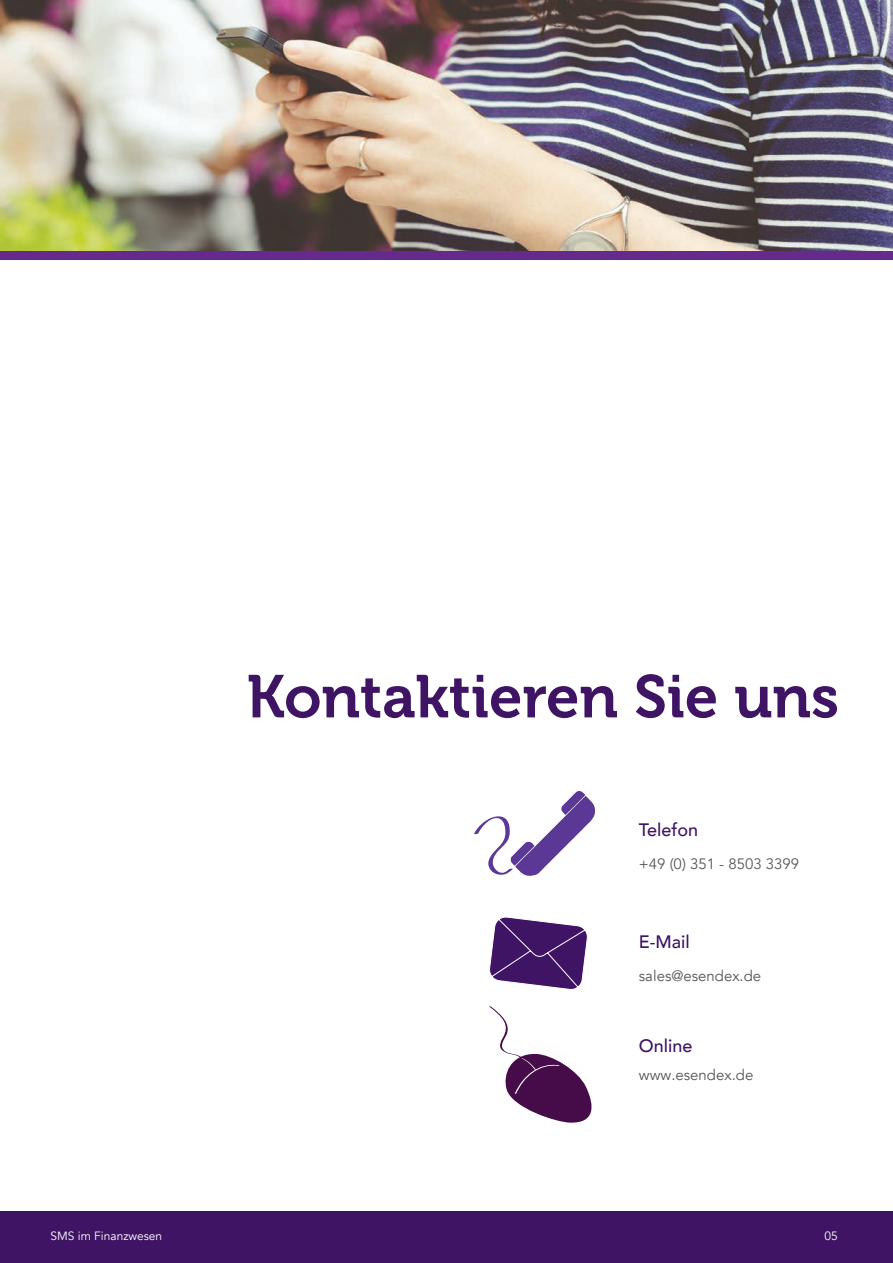
<style>
.page{position:relative;width:893px;height:1263px;background:#fff}
.page>*{position:absolute;margin:0;border:0;box-sizing:border-box;transform-origin:0 0}
.t1{font:60px "Museo 700";color:#3f1464}
.t2{font:500 18px "Avenir";color:#3f1464}
.t3{font:15px "Avenir";color:#57585a}
.t4{font:12px "Avenir";color:#fff}
</style>
<div class="page">
<img style="left:0;top:0;width:893px;height:251px">
<div style="left:0;top:251px;width:893px;height:8px;background:#662a8d"></div>
<div style="left:0;top:1212px;width:893px;height:51px;background:#3f1464"></div>
<svg style="left:474px;top:791px;width:121px;height:85px"></svg>
<svg style="left:489px;top:917px;width:99px;height:73px"></svg>
<svg style="left:489px;top:1006px;width:103px;height:117px"></svg>
<h1 class="t1" style="left:247px;top:663px;width:594px">Kontaktieren Sie uns</h1>
<p class="t2" style="left:639px;top:814px;width:61px">Telefon</p>
<p class="t3" style="left:639px;top:855px;width:162px">+49 (0) 351 - 8503 3399</p>
<p class="t2" style="left:639px;top:926px;width:52px">E-Mail</p>
<p class="t3" style="left:639px;top:967px;width:124px">sales@esendex.de</p>
<p class="t2" style="left:639px;top:1030px;width:55px">Online</p>
<p class="t3" style="left:639px;top:1066px;width:116px">www.esendex.de</p>
<p class="t4" style="left:50px;top:1229px;width:113px">SMS im Finanzwesen</p>
<p class="t4" style="left:824px;top:1229px;width:15px">05</p>
</div>
